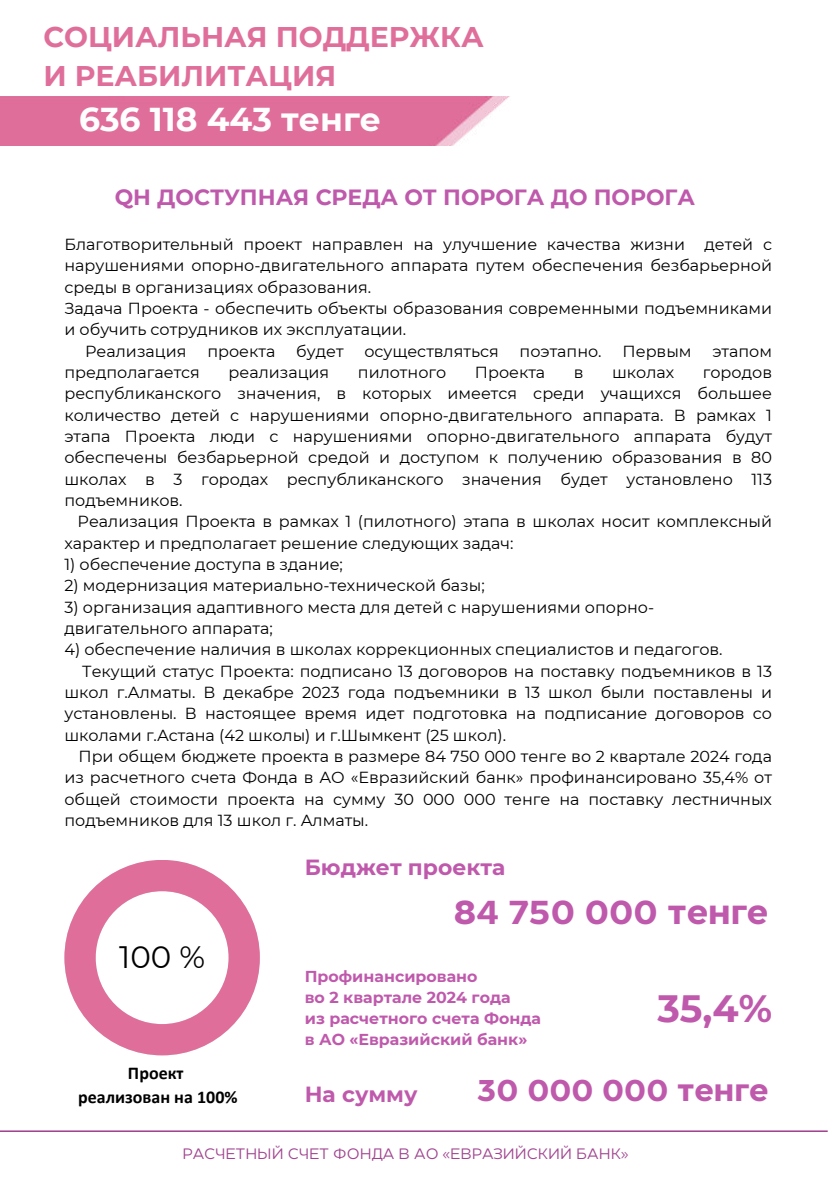
<style>
.page{position:relative;width:828px;height:1179px;background:#fff}
.page>*{position:absolute;margin:0;border:0;box-sizing:border-box;transform-origin:0 0}
.t1{font:700 38px "Montserrat";color:#bf59ac}
.t2{font:700 33.2px "Eastman Roman";color:#bf59ac}
.t3{font:700 33px "Montserrat";color:#fefefe}
.t4{font:31px "Montserrat";color:#000}
.t5{font:700 30px "Eastman Roman";color:#bf59ac}
.t6{font:700 28.4px/39px "Montserrat";color:#df6f9a}
.t7{font:700 22px "Montserrat";color:#bf59ac}
.t8{font:700 21.8px "Montserrat";color:#bf59ac}
.t9{font:700 18px/24px "Calibri";color:#000;text-align:center}
.t10{font:16px/21.4px "Montserrat";color:#000}
.t11{font:700 15.8px/21px "Montserrat";color:#bf59ac}
.t12{font:15px "Eastman Roman";color:#a14590}
</style>
<div class="page">
<img style="left:0;top:96px;width:510px;height:50px">
<hr style="left:0;top:1130px;width:828px;height:2px;background:#9e3e8c">
<svg style="left:64px;top:860px;width:196px;height:195px"></svg>
<h3 class="t6" style="left:44px;top:16px;width:442px">СОЦИАЛЬНАЯ ПОДДЕРЖКА<br>И РЕАБИЛИТАЦИЯ</h3>
<h3 class="t3" style="left:79px;top:96px;width:304px">636 118 443 тенге</h3>
<h3 class="t7" style="left:115px;top:181px;width:582px">QH ДОСТУПНАЯ СРЕДА ОТ ПОРОГА ДО ПОРОГА</h3>
<p class="t10" style="left:64px;top:233px;width:709px">Благотворительный проект направлен на улучшение качества жизни детей с</p>
<p class="t10" style="left:64px;top:255px;width:709px">нарушениями опорно-двигательного аппарата путем обеспечения безбарьерной</p>
<p class="t10" style="left:64px;top:276px;width:308px">среды в организациях образования.</p>
<p class="t10" style="left:64px;top:297px;width:709px">Задача Проекта - обеспечить объекты образования современными подъемниками</p>
<p class="t10" style="left:64px;top:319px;width:343px">и обучить сотрудников их эксплуатации.</p>
<p class="t10" style="left:85px;top:340px;width:103px">Реализация</p>
<p class="t10" style="left:207px;top:340px;width:70px">проекта</p>
<p class="t10" style="left:296px;top:340px;width:49px">будет</p>
<p class="t10" style="left:364px;top:340px;width:136px">осуществляться</p>
<p class="t10" style="left:520px;top:340px;width:84px">поэтапно.</p>
<p class="t10" style="left:623px;top:340px;width:70px">Первым</p>
<p class="t10" style="left:712px;top:340px;width:61px">этапом</p>
<p class="t10" style="left:64px;top:361px;width:137px">предполагается</p>
<p class="t10" style="left:229px;top:361px;width:102px">реализация</p>
<p class="t10" style="left:358px;top:361px;width:90px">пилотного</p>
<p class="t10" style="left:475px;top:361px;width:72px">Проекта</p>
<p class="t10" style="left:574px;top:361px;width:11px">в</p>
<p class="t10" style="left:612px;top:361px;width:64px">школах</p>
<p class="t10" style="left:64px;top:361px;width:709px;text-align:justify;text-indent:638px">городов республиканского значения, в которых имеется среди учащихся большее количество детей с нарушениями опорно-двигательного аппарата. В рамках 1 этапа Проекта люди с нарушениями опорно-двигательного аппарата будут обеспечены безбарьерной средой и доступом к получению образования в 80 школах в 3 городах республиканского значения будет установлено 113 подъемников.</p>
<p class="t10" style="left:64px;top:511px;width:709px;text-indent:13px">Реализация Проекта в рамках 1 (пилотного) этапа в школах носит комплексный характер и предполагает решение следующих задач:</p>
<p class="t10" style="left:64px;top:553px;width:280px">1) обеспечение доступа в здание;</p>
<p class="t10" style="left:64px;top:575px;width:422px">2) модернизация материально-технической базы;</p>
<p class="t10" style="left:64px;top:596px;width:591px">3) организация адаптивного места для детей с нарушениями опорно&shy;двигательного аппарата;</p>
<p class="t10" style="left:64px;top:639px;width:660px">4) обеспечение наличия в школах коррекционных специалистов и педагогов.</p>
<p class="t10" style="left:82px;top:660px;width:691px">Текущий статус Проекта: подписано 13 договоров на поставку подъемников в 13</p>
<p class="t10" style="left:64px;top:681px;width:709px">школ г.Алматы. В декабре 2023 года подъемники в 13 школ были поставлены и</p>
<p class="t10" style="left:64px;top:703px;width:709px">установлены. В настоящее время идет подготовка на подписание договоров со</p>
<p class="t10" style="left:64px;top:724px;width:443px">школами г.Астана (42 школы) и г.Шымкент (25 школ).</p>
<p class="t10" style="left:78px;top:745px;width:695px">При общем бюджете проекта в размере 84 750 000 тенге во 2 квартале 2024 года</p>
<p class="t10" style="left:64px;top:767px;width:709px">из расчетного счета Фонда в АО «Евразийский банк» профинансировано 35,4% от</p>
<p class="t10" style="left:64px;top:788px;width:709px">общей стоимости проекта на сумму 30 000 000 тенге на поставку лестничных</p>
<p class="t10" style="left:64px;top:809px;width:305px">подъемников для 13 школ г. Алматы.</p>
<h3 class="t4" style="left:119px;top:936px;width:87px">100 %</h3>
<p class="t9" style="left:78px;top:1061px;width:161px">Проект<br>реализован на 100%</p>
<h3 class="t8" style="left:305px;top:852px;width:202px">Бюджет проекта</h3>
<h2 class="t2" style="left:454px;top:886px;width:316px">84 750 000 тенге</h2>
<p class="t11" style="left:305px;top:965px;width:238px">Профинансировано<br>во 2 квартале 2024 года<br>из расчетного счета Фонда в АО «Евразийский банк»</p>
<h1 class="t1" style="left:657px;top:981px;width:116px">35,4%</h1>
<h3 class="t8" style="left:305px;top:1078px;width:114px">На сумму</h3>
<h3 class="t5" style="left:477px;top:1067px;width:293px">30 000 000 тенге</h3>
<p class="t12" style="left:182px;top:1142px;width:447px">РАСЧЕТНЫЙ СЧЕТ ФОНДА В АО «ЕВРАЗИЙСКИЙ БАНК»</p>
</div>
